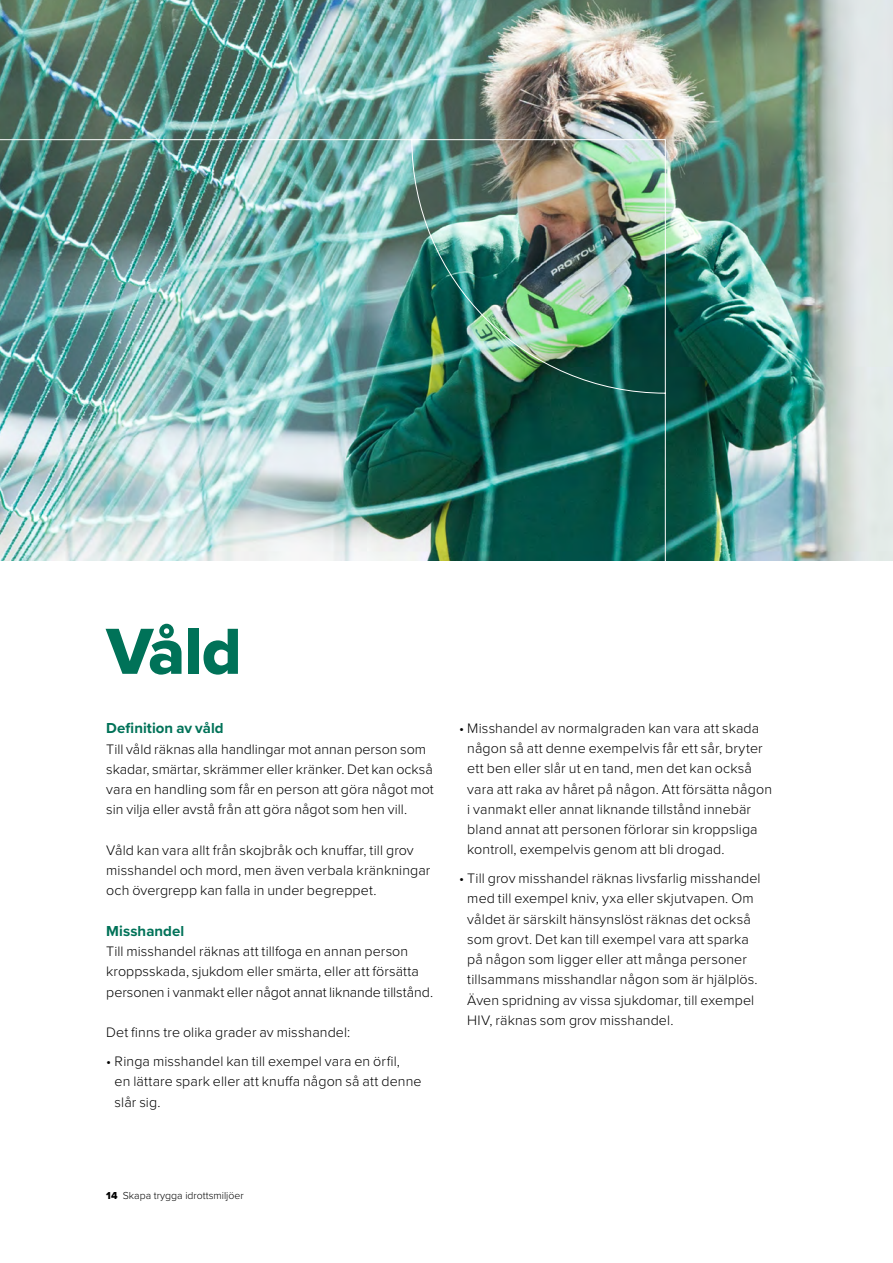
<style>
.page{position:relative;width:893px;height:1263px;background:#fff}
.page>*{position:absolute;margin:0;border:0;box-sizing:border-box;transform-origin:0 0}
.t1{font:67.5px "Proxima Nova Extrabld";color:#007258}
.t2{font:700 15px "Proxima Nova";letter-spacing:.005em;color:#007258}
.t3{font:300 14.25px/20.2px "Proxima Nova";letter-spacing:.005em;color:#000}
.t4{font:300 10.5px "Proxima Nova";color:#000}
.s1{font-family:"Proxima Nova Extrabld";font-weight:400}
</style>
<div class="page">
<img style="left:0;top:0;width:893px;height:561px">
<img style="left:0;top:139px;width:666px;height:422px">
<h1 class="t1" style="left:106px;top:601px;width:137px">Våld</h1>
<p class="t2" style="left:106px;top:717px;width:119px">Definition av våld</p>
<p class="t3" style="left:106px;top:738px;width:329px">Till våld räknas alla handlingar mot annan person som skadar, smärtar, skrämmer eller kränker. Det kan också vara en handling som får en person att göra något mot sin vilja eller avstå från att göra något som hen vill.</p>
<p class="t3" style="left:106px;top:839px;width:326px">Våld kan vara allt från skojbråk och knuffar, till grov misshandel och mord, men även verbala kränkningar och övergrepp kan falla in under begreppet.</p>
<p class="t2" style="left:106px;top:920px;width:80px">Misshandel</p>
<p class="t3" style="left:106px;top:940px;width:328px">Till misshandel räknas att tillfoga en annan person kroppsskada, sjukdom eller smärta, eller att försätta personen i vanmakt eller något annat liknande tillstånd.</p>
<p class="t3" style="left:106px;top:1021px;width:245px">Det finns tre olika grader av misshandel:</p>
<p class="t3" style="left:115px;top:1050px;width:308px;text-indent:-8px">• Ringa misshandel kan till exempel vara en örfil,<br>en lättare spark eller att knuffa någon så att denne slår sig.</p>
<p class="t3" style="left:467px;top:717px;width:306px;text-indent:-8px">• Misshandel av normalgraden kan vara att skada någon så att denne exempelvis får ett sår, bryter ett ben eller slår ut en tand, men det kan också vara att raka av håret på någon. Att försätta någon i vanmakt eller annat liknande tillstånd innebär bland annat att personen förlorar sin kroppsliga kontroll, exempelvis genom att bli drogad.</p>
<p class="t3" style="left:467px;top:867px;width:295px;text-indent:-8px">• Till grov misshandel räknas livsfarlig misshandel med till exempel kniv, yxa eller skjutvapen. Om våldet är särskilt hänsynslöst räknas det också som grovt. Det kan till exempel vara att sparka på någon som ligger eller att många personer tillsammans misshandlar någon som är hjälplös.<br>Även spridning av vissa sjukdomar, till exempel HIV, räknas som grov misshandel.</p>
<p class="t4" style="left:106px;top:1188px;width:139px"><span class="s1">14</span> Skapa trygga idrottsmiljöer</p>
</div>
